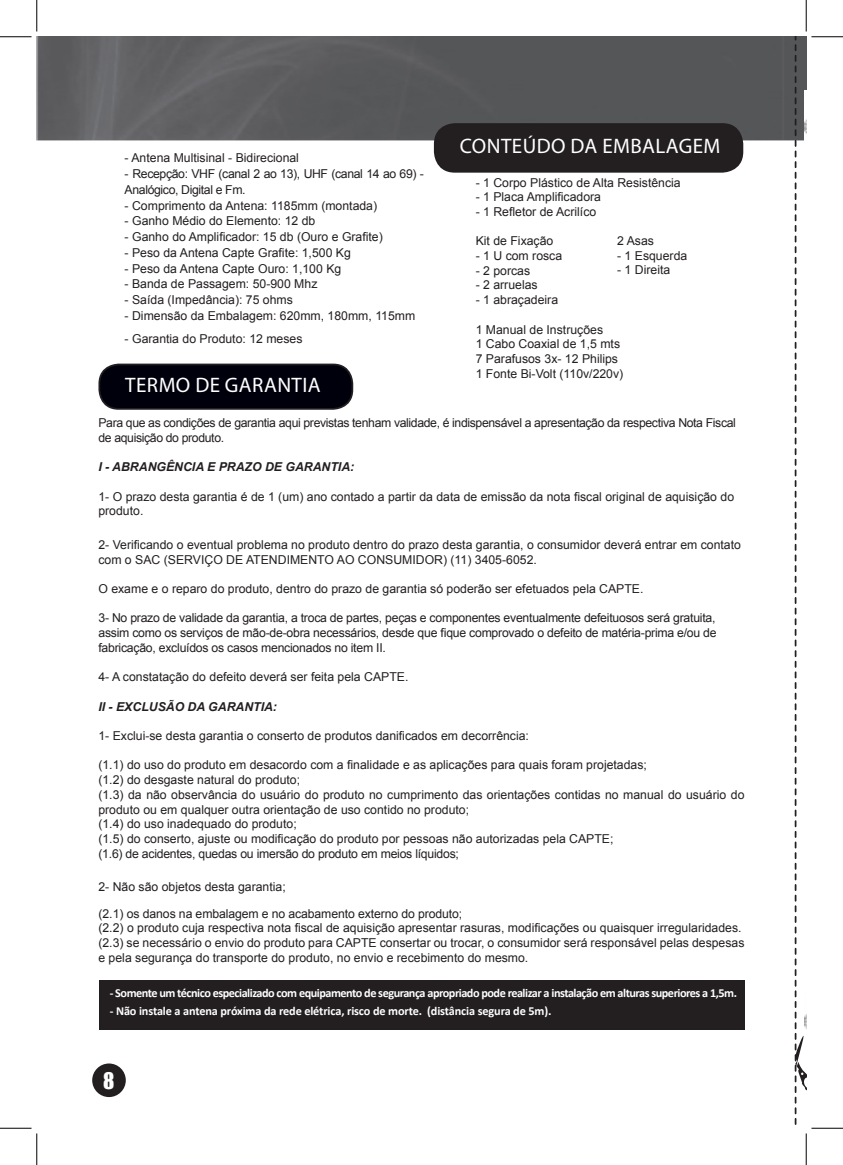
<style>
.page{position:relative;width:843px;height:1165px;background:#fff}
.page>*{position:absolute;margin:0;border:0;box-sizing:border-box;transform-origin:0 0}
.t1{font:21px "Myriad Pro";letter-spacing:.02em;color:#fff}
.t2{font:21px "Impact";color:#fff}
.t3{font:12.25px/14.7px "Arial";color:#231f20}
.t4{font:12.25px/15.8px "Arial";letter-spacing:-.03em;color:#231f20}
.t5{font:700 12.25px "Calibri";letter-spacing:-.04em;color:#fff}
.t6{font:700 12.25px "Calibri";letter-spacing:-.01em;color:#fff}
.t7{font:italic 700 12.25px "Arial";color:#231f20}
.s1{font-family:"Arial"}
</style>
<div class="page">
<img style="left:37px;top:37px;width:757px;height:103px">
<div style="left:92px;top:1063px;width:34px;height:34px;background:#231f20;border-radius:50%"></div>
<div style="left:434px;top:123px;width:309px;height:50px;background:#231f20;border-radius:21px"></div>
<div style="left:99px;top:364px;width:253px;height:45px;background:#00000d;border-radius:19px"></div>
<div style="left:98px;top:364px;width:255px;height:46px;border:2px solid #231f20;border-radius:19px"></div>
<div style="left:99px;top:980px;width:645px;height:50px;background:#231f20"></div>
<svg style="left:794px;top:37px;width:12px;height:1087px"></svg>
<hr style="left:0;top:36px;width:32px;height:1px;background:#000">
<hr style="left:811px;top:36px;width:31px;height:1px;background:#000">
<hr style="left:0;top:1128px;width:32px;height:1px;background:#000">
<hr style="left:811px;top:1128px;width:31px;height:1px;background:#000">
<hr style="left:36px;top:0;width:1px;height:32px;background:#000">
<hr style="left:36px;top:1133px;width:1px;height:32px;background:#000">
<hr style="left:805px;top:0;width:1px;height:32px;background:#000">
<hr style="left:805px;top:1133px;width:1px;height:32px;background:#000">
<h1 class="t1" style="left:459px;top:133px;width:14px">CONTE</h1>
<h1 class="t1" style="left:522px;top:133px;width:121px">ÚDO DA EMBALAGE</h1>
<h1 class="t1" style="left:703px;top:133px;width:18px">M</h1>
<p class="t3" style="left:475px;top:175px;width:206px">- 1 Corpo Plástico de Alta Resistência</p>
<p class="t3" style="left:475px;top:190px;width:127px">- 1 Placa Amplificadora</p>
<p class="t3" style="left:475px;top:204px;width:122px">- 1 Refletor de Acrilíco</p>
<p class="t3" style="left:475px;top:234px;width:79px">Kit de Fixação</p>
<p class="t3" style="left:475px;top:248px;width:88px">- 1 U com rosca</p>
<p class="t3" style="left:475px;top:263px;width:56px">- 2 porcas</p>
<p class="t3" style="left:475px;top:278px;width:63px">- 2 arruelas</p>
<p class="t3" style="left:475px;top:293px;width:84px">- 1 abraçadeira</p>
<p class="t3" style="left:475px;top:322px;width:149px">1 Manual de Instruções<br>1 Cabo Coaxial de 1,5 mts<br>7 Parafusos 3x- 12 Philips<br>1 Fonte Bi-Volt (110v/220v)</p>
<p class="t3" style="left:125px;top:151px;width:176px">- Antena Multisinal - Bidirecional</p>
<p class="t4" style="left:125px;top:166px;width:301px">- Recepção: VHF (canal 2 ao 13), UHF (canal 14 ao 69) -<br>Analógico, Digital e Fm.</p>
<p class="t3" style="left:125px;top:198px;width:254px">- Comprimento da Antena: 1185mm (montada)</p>
<p class="t3" style="left:125px;top:214px;width:192px">- Ganho Médio do Elemento: 12 db</p>
<p class="t3" style="left:125px;top:229px;width:260px">- Ganho do Amplificador: 15 db (Ouro e Grafite)</p>
<p class="t3" style="left:125px;top:245px;width:228px">- Peso da Antena Capte Grafite: 1,500 Kg</p>
<p class="t3" style="left:125px;top:261px;width:218px">- Peso da Antena Capte Ouro: 1,100 Kg</p>
<p class="t3" style="left:125px;top:277px;width:194px">- Banda de Passagem: 50-900 Mhz</p>
<p class="t3" style="left:125px;top:293px;width:170px">- Saída (Impedância): 75 ohms</p>
<p class="t3" style="left:125px;top:308px;width:292px">- Dimensão da Embalagem: 620mm, 180mm, 115mm</p>
<p class="t3" style="left:125px;top:331px;width:179px">- Garantia do Produto: 12 meses</p>
<p class="t3" style="left:617px;top:233px;width:38px">2 Asas</p>
<p class="t3" style="left:617px;top:248px;width:72px">- 1 Esquerda</p>
<p class="t3" style="left:617px;top:263px;width:55px">- 1 Direita</p>
<h1 class="t1" style="left:125px;top:372px;width:197px">TERMO DE GARANTIA</h1>
<p class="t4" style="left:98px;top:416px;width:639px;line-height:14.7px">Para que as condições de garantia aqui previstas tenham validade, é indispensável a apresentação da respectiva Nota Fiscal de aquisição do produto.</p>
<p class="t7" style="left:98px;top:459px;width:257px">I - ABRANGÊNCIA E PRAZO DE GARANTIA:</p>
<p class="t3" style="left:98px;top:489px;width:637px">1- O prazo desta garantia é de 1 (um) ano contado a partir da data de emissão da nota fiscal original de aquisição do produto.</p>
<p class="t3" style="left:98px;top:537px;width:644px">2- Verificando o eventual problema no produto dentro do prazo desta garantia, o consumidor deverá entrar em contato com o SAC (SERVIÇO DE ATENDIMENTO AO CONSUMIDOR) (11) 3405-6052.</p>
<p class="t3" style="left:98px;top:581px;width:546px">O exame e o reparo do produto, dentro do prazo de garantia só poderão ser efetuados pela CAPTE.</p>
<p class="t3" style="left:98px;top:611px;width:619px;text-align:justify">3- No prazo de validade da garantia, a troca de partes, peças e componentes eventualmente defeituosos será gratuita, assim como os serviços de mão-de-obra necessários, desde que fique comprovado o defeito de matéria-prima e/ou de fabricação, excluídos os casos mencionados no item II.</p>
<p class="t3" style="left:98px;top:670px;width:311px">4- A constatação do defeito deverá ser feita pela CAPTE.</p>
<p class="t7" style="left:98px;top:698px;width:180px">II - EXCLUSÃO DA GARANTIA:</p>
<p class="t3" style="left:98px;top:728px;width:432px">1- Exclui-se desta garantia o conserto de produtos danificados em decorrência:</p>
<p class="t3" style="left:98px;top:758px;width:647px">(1.1) do uso do produto em desacordo com a finalidade e as aplicações para quais foram projetadas;<br>(1.2) do desgaste natural do produto;<br>(1.3) da não observância do usuário do produto no cumprimento das orientações contidas no manual do usuário do produto ou em qualquer outra orientação de uso contido no produto;<br>(1.4) do uso inadequado do produto;<br>(1.5) do conserto, ajuste ou modificação do produto por pessoas não autorizadas pela CAPTE;<br>(1.6) de acidentes, quedas ou imersão do produto em meios líquidos;</p>
<p class="t3" style="left:98px;top:874px;width:365px;line-height:26.2px">2- Não são objetos desta garantia;<br>(2.1) os danos na embalagem e no acabamento externo do produto;</p>
<p class="t3" style="left:98px;top:921px;width:647px">(2.2) o produto cuja respectiva nota fiscal de aquisição apresentar rasuras, modificações ou quaisquer irregularidades. (2.3) se necessário o envio do produto para CAPTE consertar ou trocar, o consumidor será responsável pelas despesas e pela segurança do transporte do produto, no envio e recebimento do mesmo.</p>
<p class="t5" style="left:110px;top:985px;width:628px">- Somente um técnico especializado com equipamento de segurança apropriado pode realizar a instalação em alturas superiores a 1,5m.</p>
<p class="t6" style="left:110px;top:1003px;width:443px">- Não instale a antena próxima da rede elétrica, risco de morte. (distância segura de 5m)<span class="s1">.</span></p>
<h1 class="t2" style="left:103px;top:1064px;width:13px">8</h1>
</div>
